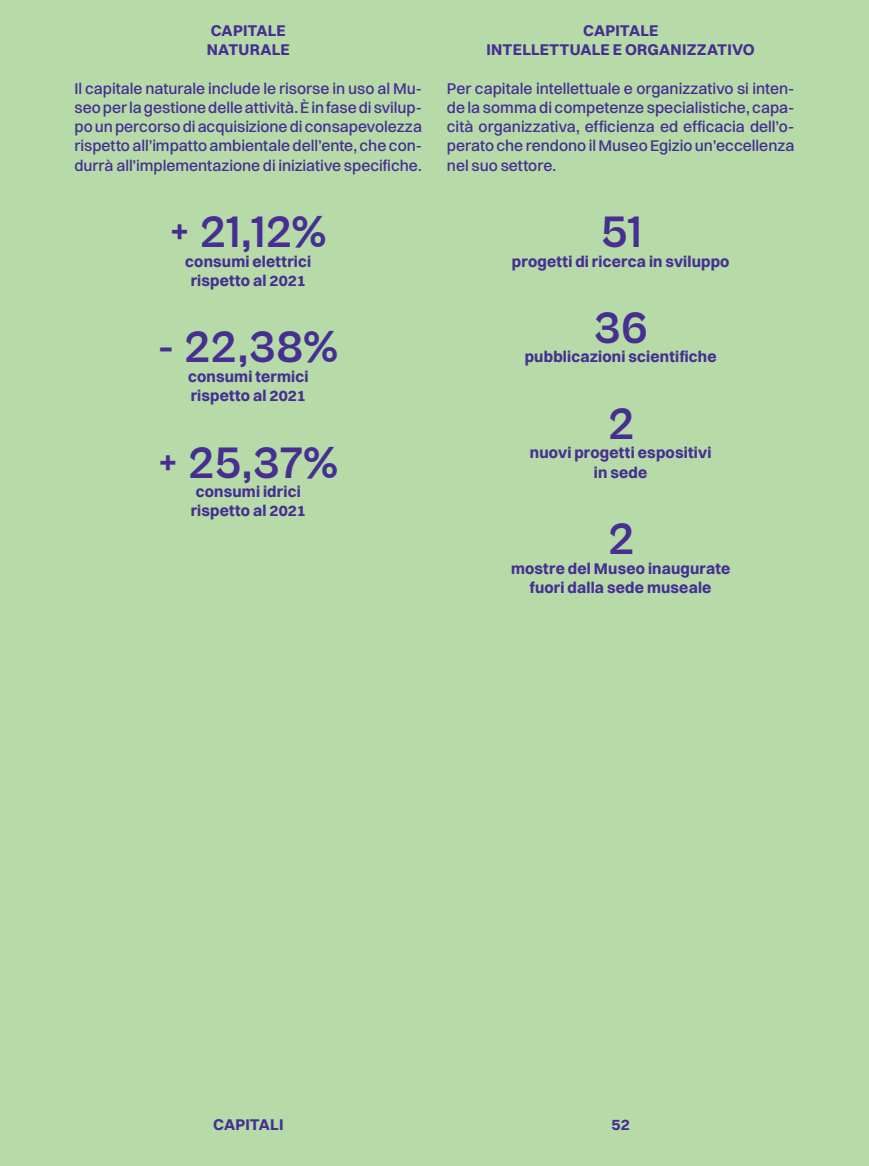
<style>
.page{position:relative;width:869px;height:1166px;background:#fff}
.page>*{position:absolute;margin:0;border:0;box-sizing:border-box;transform-origin:0 0}
.t1{font:700 45.5px "Cabinet Grotesk";letter-spacing:-.01em;color:#472f92}
.t2{font:500 15.75px/19.2px "Switzer";color:#472f92;text-align:justify}
.t3{font:700 15.75px/19.2px "Switzer";letter-spacing:.01em;color:#472f92;text-align:center}
</style>
<div class="page">
<div style="left:0;top:0;width:868px;height:1166px;background:#b6dba8"></div>
<p class="t3" style="left:207px;top:21px;width:84px;text-align:left">CAPITALE<br>NATURALE</p>
<p class="t2" style="left:74px;top:79px;width:349px">Il capitale naturale include le risorse in uso al Mu&shy;seo per la gestione delle attività. È in fase di svilup&shy;po un percorso di acquisizione di consapevolezza rispetto all’impatto ambientale dell’ente, che con&shy;durrà all’implementazione di iniziative specifiche.</p>
<h1 class="t1" style="left:170px;top:208px;width:157px">+ 21,12%</h1>
<p class="t3" style="left:185px;top:251px;width:127px">consumi elettrici rispetto al 2021</p>
<h1 class="t1" style="left:158px;top:323px;width:181px">- 22,38%</h1>
<p class="t3" style="left:188px;top:366px;width:122px;text-align:left">consumi termici rispetto al 2021</p>
<h1 class="t1" style="left:158px;top:438px;width:181px">+ 25,37%</h1>
<p class="t3" style="left:191px;top:481px;width:117px">consumi idrici rispetto al 2021</p>
<p class="t3" style="left:486px;top:21px;width:270px">CAPITALE<br>INTELLETTUALE E ORGANIZZATIVO</p>
<p class="t2" style="left:446px;top:79px;width:349px">Per capitale intellettuale e organizzativo si inten&shy;de la somma di competenze specialistiche, capa&shy;cità organizzativa, efficienza ed efficacia dell’o&shy;perato che rendono il Museo Egizio un’eccellenza nel suo settore.</p>
<h1 class="t1" style="left:599px;top:208px;width:43px">51</h1>
<p class="t3" style="left:511px;top:251px;width:219px">progetti di ricerca in sviluppo</p>
<h1 class="t1" style="left:592px;top:304px;width:57px">36</h1>
<p class="t3" style="left:524px;top:347px;width:193px">pubblicazioni scientifiche</p>
<h1 class="t1" style="left:607px;top:400px;width:29px">2</h1>
<p class="t3" style="left:529px;top:443px;width:183px">nuovi progetti espositivi in sede</p>
<h1 class="t1" style="left:607px;top:515px;width:29px">2</h1>
<p class="t3" style="left:511px;top:558px;width:221px">mostre del Museo inaugurate fuori dalla sede museale</p>
<p class="t3" style="left:213px;top:1114px;width:72px">CAPITALI</p>
<p class="t3" style="left:611px;top:1114px;width:20px">52</p>
</div>
